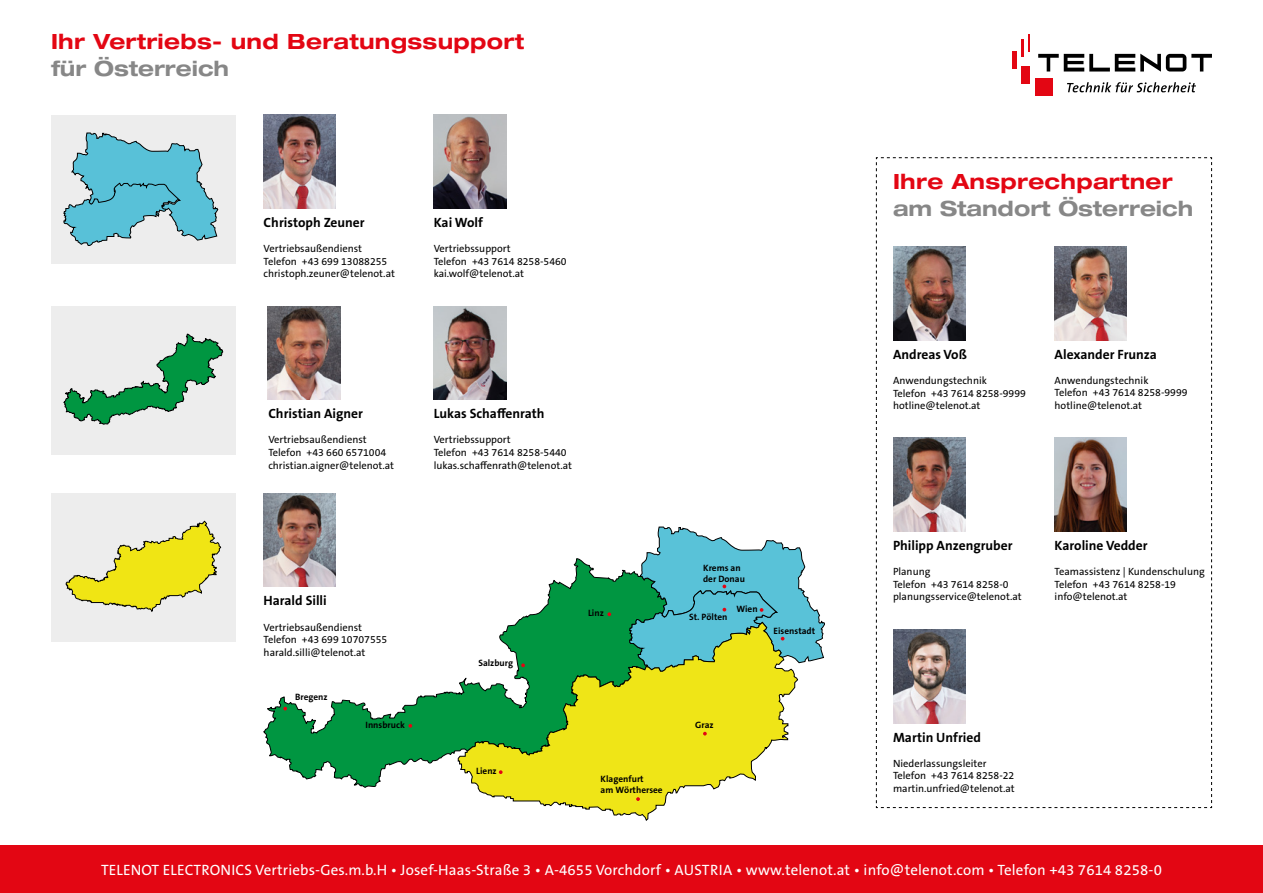
<style>
.page{position:relative;width:1263px;height:893px;background:#fff}
.page>*{position:absolute;margin:0;border:0;box-sizing:border-box;transform-origin:0 0}
.t1{font:700 expanded 21px "Helvetica Neue LT Pro";letter-spacing:.015em;color:#e30613}
.t2{font:700 expanded 21px "Helvetica Neue LT Pro";color:#878787}
.t3{font:15px "The Sans B Plus W5 Plain";letter-spacing:.01em;color:#fff}
.t4{font:700 13.5px "The Sans B Plus W7";color:#000}
.t5{font:10.5px/12.6px "The Sans B Plus W5 Plain";color:#000}
.t6{font:700 9.15px/11.1px "The Sans B Plus W7";color:#000}
</style>
<div class="page">
<div style="left:0;top:845px;width:1263px;height:48px;background:#e30613"></div>
<div style="left:1035px;top:78px;width:17px;height:17px;background:#e30613"></div>
<div style="left:1012px;top:52px;width:5px;height:17px;background:#e30613"></div>
<hr style="left:1021px;top:40px;width:3px;height:17px;background:#e30613">
<svg style="left:1028px;top:34px;width:1px;height:18px"></svg>
<div style="left:1021px;top:66px;width:8px;height:18px;background:#e30613"></div>
<svg style="left:1067px;top:82px;width:129px;height:10px"></svg>
<svg style="left:1038px;top:54px;width:174px;height:18px"></svg>
<svg style="left:264px;top:558px;width:365px;height:230px"></svg>
<svg style="left:458px;top:622px;width:340px;height:198px"></svg>
<svg style="left:636px;top:797px;width:4px;height:4px"></svg>
<svg style="left:703px;top:732px;width:4px;height:3px"></svg>
<svg style="left:408px;top:724px;width:4px;height:4px"></svg>
<svg style="left:283px;top:707px;width:4px;height:3px"></svg>
<svg style="left:607px;top:612px;width:4px;height:4px"></svg>
<svg style="left:629px;top:527px;width:196px;height:145px"></svg>
<svg style="left:499px;top:770px;width:4px;height:4px"></svg>
<svg style="left:521px;top:663px;width:4px;height:4px"></svg>
<img style="left:264px;top:493px;width:72px;height:94px">
<img style="left:434px;top:306px;width:72px;height:94px">
<img style="left:268px;top:306px;width:72px;height:94px">
<div style="left:51px;top:306px;width:185px;height:149px;background:#ededed"></div>
<div style="left:51px;top:493px;width:185px;height:149px;background:#ededed"></div>
<div style="left:51px;top:115px;width:185px;height:149px;background:#ededed"></div>
<svg style="left:63px;top:334px;width:160px;height:91px"></svg>
<svg style="left:66px;top:521px;width:155px;height:91px"></svg>
<img style="left:264px;top:115px;width:72px;height:93px">
<img style="left:434px;top:115px;width:72px;height:93px">
<svg style="left:63px;top:133px;width:155px;height:113px"></svg>
<svg style="left:876px;top:157px;width:336px;height:651px"></svg>
<h1 class="t1" style="left:51px;top:28px;width:475px">Ihr Vertriebs- und Beratungssupport</h1>
<h1 class="t2" style="left:51px;top:55px;width:180px">für Österreich</h1>
<p class="t4" style="left:264px;top:214px;width:102px">Christoph Zeuner</p>
<p class="t5" style="left:264px;top:242px;width:133px">Vertriebsaußendienst<br>Telefon +43 699 13088255 christoph.zeuner@telenot.at</p>
<p class="t4" style="left:434px;top:214px;width:51px">Kai Wolf</p>
<p class="t5" style="left:434px;top:242px;width:134px">Vertriebssupport<br>Telefon +43 7614 8258-5460 kai.wolf@telenot.at</p>
<p class="t4" style="left:268px;top:405px;width:96px">Christian Aigner</p>
<p class="t5" style="left:268px;top:434px;width:127px">Vertriebsaußendienst<br>Telefon +43 660 6571004 christian.aigner@telenot.at</p>
<p class="t4" style="left:434px;top:405px;width:112px">Lukas Schaffenrath</p>
<p class="t5" style="left:434px;top:434px;width:140px">Vertriebssupport<br>Telefon +43 7614 8258-5440 lukas.schaffenrath@telenot.at</p>
<p class="t4" style="left:264px;top:592px;width:65px">Harald Silli</p>
<p class="t5" style="left:264px;top:621px;width:125px">Vertriebsaußendienst<br>Telefon +43 699 10707555 harald.silli@telenot.at</p>
<p class="t6" style="left:295px;top:692px;width:34px">Bregenz</p>
<p class="t6" style="left:365px;top:719px;width:41px">Innsbruck</p>
<p class="t6" style="left:478px;top:657px;width:36px">Salzburg</p>
<p class="t6" style="left:476px;top:765px;width:22px">Lienz</p>
<p class="t6" style="left:588px;top:608px;width:17px">Linz</p>
<p class="t6" style="left:703px;top:562px;width:43px">Krems an der Donau</p>
<p class="t6" style="left:689px;top:611px;width:40px">St. Pölten</p>
<p class="t6" style="left:736px;top:603px;width:23px">Wien</p>
<p class="t6" style="left:774px;top:625px;width:43px">Eisenstadt</p>
<p class="t6" style="left:601px;top:773px;width:64px">Klagenfurt<br>am Wörthersee</p>
<p class="t6" style="left:695px;top:719px;width:20px">Graz</p>
<h1 class="t1" style="left:893px;top:169px;width:281px">Ihre Ansprechpartner</h1>
<h1 class="t2" style="left:893px;top:196px;width:302px">am Standort Österreich</h1>
<p class="t4" style="left:893px;top:345px;width:75px">Andreas Voß</p>
<p class="t5" style="left:893px;top:374px;width:134px">Anwendungstechnik<br>Telefon +43 7614 8258-9999 hotline@telenot.at</p>
<p class="t4" style="left:1054px;top:345px;width:104px">Alexander Frunza</p>
<p class="t5" style="left:1054px;top:374px;width:134px">Anwendungstechnik<br>Telefon +43 7614 8258-9999 hotline@telenot.at</p>
<p class="t4" style="left:893px;top:537px;width:121px">Philipp Anzengruber</p>
<p class="t5" style="left:893px;top:565px;width:130px">Planung<br>Telefon +43 7614 8258-0 planungsservice@telenot.at</p>
<p class="t4" style="left:1054px;top:537px;width:94px">Karoline Vedder</p>
<p class="t5" style="left:1054px;top:565px;width:152px">Teamassistenz | Kundenschulung<br>Telefon +43 7614 8258-19 info@telenot.at</p>
<p class="t4" style="left:893px;top:728px;width:89px">Martin Unfried</p>
<p class="t5" style="left:893px;top:757px;width:123px">Niederlassungsleiter<br>Telefon +43 7614 8258-22 martin.unfried@telenot.at</p>
<h2 class="t3" style="left:101px;top:860px;width:1062px">TELENOT ELECTRONICS Vertriebs-Ges.m.b.H • Josef-Haas-Straße 3 • A-4655 Vorchdorf • AUSTRIA • www.telenot.at • info@telenot.com • Telefon +43 7614 8258-0</h2>
</div>
